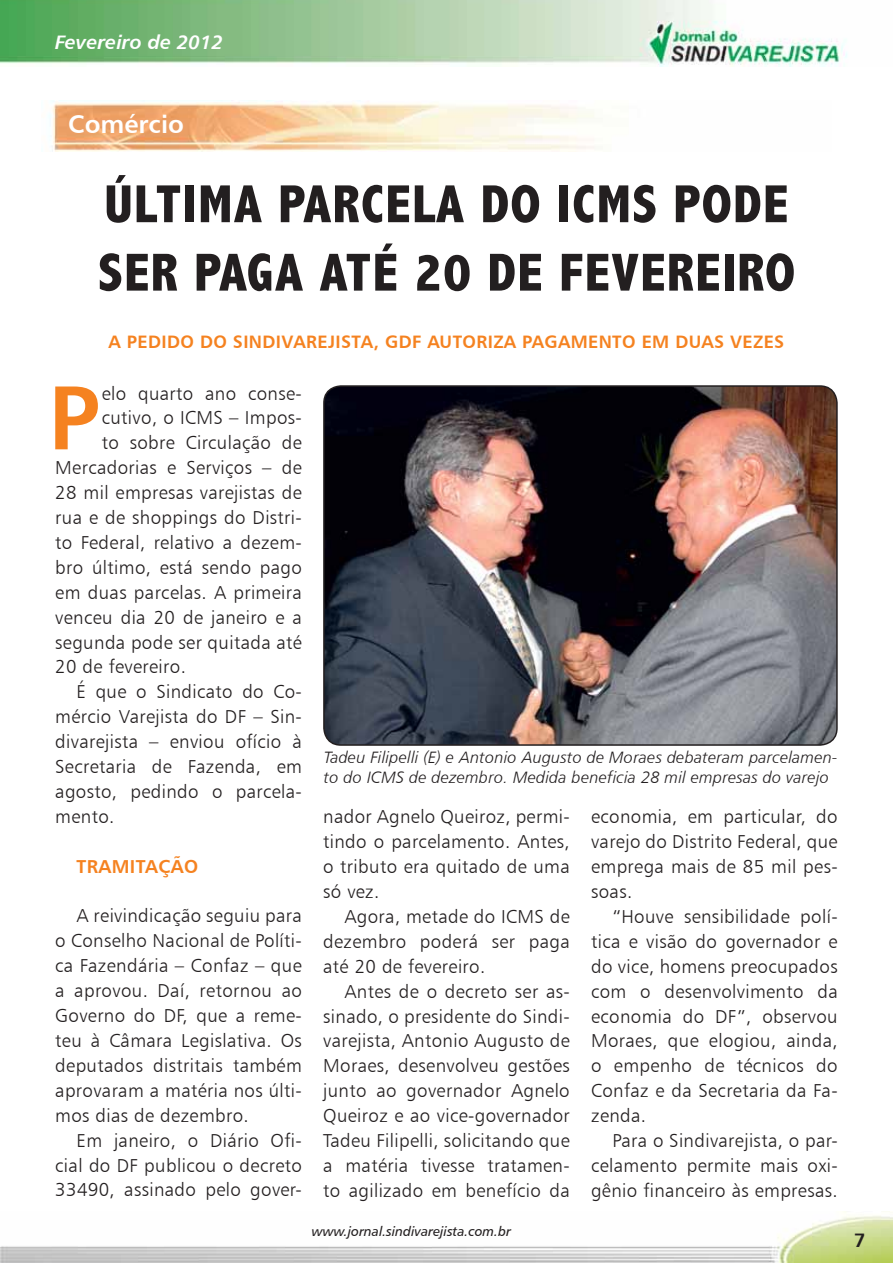
<style>
.page{position:relative;width:893px;height:1263px;background:#fff}
.page>*{position:absolute;margin:0;border:0;box-sizing:border-box;transform-origin:0 0}
.t1{font:90.45px "Humanist 777 BT Bold B";color:#f58220}
.t2{font:800 condensed 54px "Abadi";letter-spacing:.025em;color:#231f20}
.t3{font:25.5px "Humanist 777 BT Bold B";color:#fff}
.t4{font:19.5px "Humanist 777 BT Bold Italic B";color:#fff}
.t5{font:19.5px "Humanist 777 BT Bold B";color:#231f20}
.t6{font:18.75px/24.9px "Humanist 777 BT Light B";letter-spacing:.02em;color:#231f20;text-align:justify}
.t7{font:18.75px "Humanist 777 BT Bold B";letter-spacing:.02em;color:#f58220}
.t8{font:18px "Humanist 777 BT Bold B";letter-spacing:.02em;color:#f58220}
.t9{font:16.5px/19.8px "Humanist 777 BT Light Italic B";letter-spacing:.01em;color:#231f20}
.t10{font:13.5px "Humanist 777 BT Italic B";color:#231f20}
</style>
<div class="page">
<img style="left:0;top:0;width:847px;height:66px">
<img style="left:0;top:1212px;width:893px;height:51px">
<img style="left:49px;top:101px;width:546px;height:50px">
<img style="left:324px;top:386px;width:513px;height:359px">
<div style="left:323px;top:385px;width:515px;height:361px;border:2px solid #231f20;border-radius:17px"></div>
<p class="t4" style="left:55px;top:30px;width:169px">Fevereiro de 2012</p>
<h3 class="t3" style="left:68px;top:108px;width:117px">Comércio</h3>
<h2 class="t2" style="left:104px;top:173px;width:56px">ÚLTIMA</h2>
<h2 class="t2" style="left:278px;top:173px;width:53px">PARCELA</h2>
<h2 class="t2" style="left:480px;top:173px;width:102px">DO ICMS</h2>
<h2 class="t2" style="left:673px;top:173px;width:58px">PODE</h2>
<h2 class="t2" style="left:98px;top:241px;width:27px">SER</h2>
<h2 class="t2" style="left:194px;top:241px;width:152px">PAGA ATÉ</h2>
<h2 class="t2" style="left:414px;top:241px;width:252px">20 DE FEVEREIRO</h2>
<p class="t8" style="left:109px;top:330px;width:677px">A PEDIDO DO SINDIVAREJISTA, GDF AUTORIZA PAGAMENTO EM DUAS VEZES</p>
<h1 class="t1" style="left:48px;top:361px;width:53px">P</h1>
<p class="t6" style="left:102px;top:380px;width:202px">elo quarto ano conse-</p>
<p class="t6" style="left:102px;top:405px;width:202px">cutivo, o ICMS – Impos-</p>
<p class="t6" style="left:102px;top:430px;width:202px">to sobre Circulação de</p>
<p class="t6" style="left:55px;top:455px;width:248px">Mercadorias e Serviços – de</p>
<p class="t6" style="left:55px;top:480px;width:248px">28 mil empresas varejistas de</p>
<p class="t6" style="left:55px;top:505px;width:248px">rua e de shoppings do Distri-</p>
<p class="t6" style="left:55px;top:530px;width:248px">to Federal, relativo a dezem-</p>
<p class="t6" style="left:55px;top:555px;width:248px">bro último, está sendo pago</p>
<p class="t6" style="left:55px;top:579px;width:248px">em duas parcelas. A primeira</p>
<p class="t6" style="left:55px;top:604px;width:248px">venceu dia 20 de janeiro e a</p>
<p class="t6" style="left:55px;top:629px;width:248px">segunda pode ser quitada até</p>
<p class="t6" style="left:55px;top:654px;width:132px">20 de fevereiro.</p>
<p class="t6" style="left:77px;top:679px;width:227px">É que o Sindicato do Co-</p>
<p class="t6" style="left:55px;top:704px;width:248px">mércio Varejista do DF – Sin-</p>
<p class="t6" style="left:55px;top:729px;width:248px">divarejista – enviou ofício à</p>
<p class="t6" style="left:55px;top:754px;width:248px">Secretaria de Fazenda, em</p>
<p class="t6" style="left:55px;top:779px;width:248px">agosto, pedindo o parcela-</p>
<p class="t6" style="left:55px;top:804px;width:61px">mento.</p>
<p class="t7" style="left:77px;top:854px;width:123px">TRAMITAÇÃO</p>
<p class="t6" style="left:55px;top:903px;width:248px;text-indent:21px">A reivindicação seguiu para o Conselho Nacional de Políti&shy;ca Fazendária – Confaz – que a aprovou. Daí, retornou ao Governo do DF, que a reme&shy;teu à Câmara Legislativa. Os deputados distritais também aprovaram a matéria nos últi&shy;mos dias de dezembro.</p>
<p class="t6" style="left:55px;top:1127px;width:248px;text-indent:21px">Em janeiro, o Diário Ofi&shy;cial do DF publicou o decreto 33490, assinado pelo gover-</p>
<p class="t9" style="left:324px;top:747px;width:515px">Tadeu Filipelli (E) e Antonio Augusto de Moraes debateram parcelamen&shy;to do ICMS de dezembro. Medida beneficia 28 mil empresas do varejo</p>
<p class="t6" style="left:591px;top:804px;width:248px">economia, em particular, do varejo do Distrito Federal, que emprega mais de 85 mil pes&shy;soas.</p>
<p class="t6" style="left:591px;top:904px;width:248px;text-indent:21px">“Houve sensibilidade polí&shy;tica e visão do governador e do vice, homens preocupados com o desenvolvimento da economia do DF”, observou Moraes, que elogiou, ainda, o empenho de técnicos do Confaz e da Secretaria da Fa&shy;zenda.</p>
<p class="t6" style="left:591px;top:1128px;width:248px;text-indent:21px">Para o Sindivarejista, o par&shy;celamento permite mais oxi&shy;gênio financeiro às empresas.</p>
<p class="t6" style="left:323px;top:804px;width:248px">nador Agnelo Queiroz, permi&shy;tindo o parcelamento. Antes, o tributo era quitado de uma só vez.</p>
<p class="t6" style="left:323px;top:904px;width:248px;text-indent:21px">Agora, metade do ICMS de dezembro poderá ser paga até 20 de fevereiro.</p>
<p class="t6" style="left:323px;top:978px;width:248px;text-indent:21px">Antes de o decreto ser as&shy;sinado, o presidente do Sindi&shy;varejista, Antonio Augusto de Moraes, desenvolveu gestões junto ao governador Agnelo Queiroz e ao vice-governador Tadeu Filipelli, solicitando que a matéria tivesse tratamen&shy;to agilizado em benefício da</p>
<p class="t10" style="left:312px;top:1223px;width:201px">www.jornal.sindivarejista.com.br</p>
<p class="t5" style="left:854px;top:1228px;width:13px">7</p>
</div>
